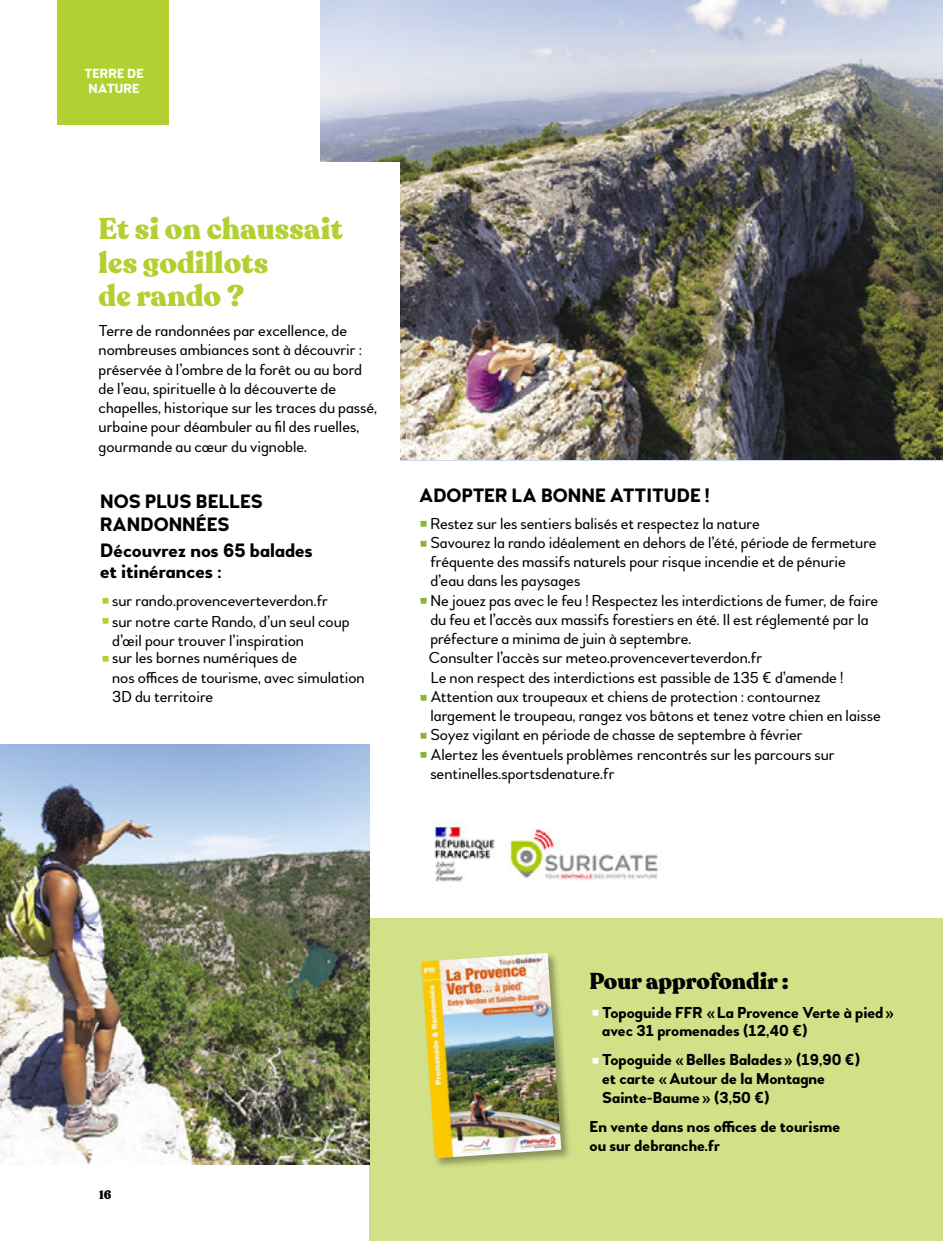
<style>
.page{position:relative;width:943px;height:1241px;background:#fff}
.page>*{position:absolute;margin:0;border:0;box-sizing:border-box;transform-origin:0 0}
.t1{font:900 29.75px/33.2px "Recoleta";color:#b2d032}
.t2{font:900 22.75px "Recoleta";color:#000}
.t3{font:700 19.25px/23.1px "Woodford Bourne";color:#000}
.t4{font:15.75px/19.2px "Woodford Bourne";color:#000}
.t5{font:700 15.75px/18.9px "Woodford Bourne";color:#000}
.t6{font:700 13.12px/15.8px "Woodford Bourne";color:#fff;text-align:center}
.t7{font:900 12.25px "Recoleta";color:#000}
.s1{font-family:"DO Doodles Regular";color:#b2d032}
.s2{font-family:"DO Doodles Regular";color:#88b536}
.s3{font-family:"DO Doodles Regular";font-weight:400;color:#fff}
</style>
<div class="page">
<div style="left:370px;top:918px;width:573px;height:322px;background:#d2e188"></div>
<div style="left:57px;top:0;width:112px;height:124px;background:#b2d032"></div>
<img style="left:434px;top:820px;width:224px;height:62px">
<div style="left:419px;top:950px;width:153px;height:218px;background:#000;opacity:.35"></div>
<img style="left:421px;top:952px;width:140px;height:206px">
<img style="left:320px;top:0;width:623px;height:460px">
<div style="left:170px;top:163px;width:230px;height:305px;background:#fff"></div>
<img style="left:0;top:744px;width:370px;height:420px">
<p class="t6" style="left:85px;top:65px;width:61px">TERRE DE<br>NATURE</p>
<h1 class="t1" style="left:99px;top:213px;width:246px">Et si on chaussait les godillots<br>de rando ?</h1>
<p class="t4" style="left:99px;top:321px;width:280px">Terre de randonnées par excellence, de nombreuses ambiances sont à découvrir : préservée à l’ombre de la forêt ou au bord de l’eau, spirituelle à la découverte de chapelles, historique sur les traces du passé, urbaine pour déambuler au fil des ruelles, gourmande au cœur du vignoble.</p>
<p class="t3" style="left:100px;top:490px;width:164px">NOS PLUS BELLES<br>RANDONNÉES</p>
<p class="t3" style="left:100px;top:540px;width:214px;line-height:21px">Découvrez nos 65 balades et itinérances :</p>
<p class="t4" style="left:99px;top:590px;width:251px;line-height:21px"><span class="s1">O</span> sur rando.provenceverteverdon.fr<br><span class="s1">O</span> sur notre carte Rando, d’un seul coup</p>
<p class="t4" style="left:99px;top:632px;width:206px;line-height:17.5px;text-indent:13px">d’œil pour trouver l’inspiration<br><span class="s1">O</span> sur les bornes numériques de</p>
<p class="t4" style="left:112px;top:668px;width:254px">nos offices de tourisme, avec simulation<br>3D du territoire</p>
<p class="t3" style="left:419px;top:484px;width:292px">ADOPTER LA BONNE ATTITUDE !</p>
<p class="t4" style="left:417px;top:514px;width:344px"><span class="s2">O</span> Restez sur les sentiers balisés et respectez la nature</p>
<p class="t4" style="left:417px;top:533px;width:460px"><span class="s2">O</span> Savourez la rando idéalement en dehors de l’été, période de fermeture</p>
<p class="t4" style="left:430px;top:552px;width:417px">fréquente des massifs naturels pour risque incendie et de pénurie</p>
<p class="t4" style="left:430px;top:571px;width:151px">d’eau dans les paysages</p>
<p class="t4" style="left:417px;top:591px;width:462px"><span class="s2">O</span> Ne jouez pas avec le feu ! Respectez les interdictions de fumer, de faire</p>
<p class="t4" style="left:430px;top:610px;width:440px">du feu et l’accès aux massifs forestiers en été. Il est réglementé par la</p>
<p class="t4" style="left:430px;top:629px;width:262px">préfecture a minima de juin à septembre.</p>
<p class="t4" style="left:429px;top:648px;width:335px">Consulter l’accès sur meteo.provenceverteverdon.fr</p>
<p class="t4" style="left:431px;top:668px;width:414px">Le non respect des interdictions est passible de 135 € d’amende !</p>
<p class="t4" style="left:417px;top:687px;width:405px"><span class="s2">O</span> Attention aux troupeaux et chiens de protection : contournez</p>
<p class="t4" style="left:430px;top:706px;width:452px">largement le troupeau, rangez vos bâtons et tenez votre chien en laisse</p>
<p class="t4" style="left:417px;top:725px;width:386px"><span class="s2">O</span> Soyez vigilant en période de chasse de septembre à février</p>
<p class="t4" style="left:417px;top:745px;width:418px"><span class="s2">O</span> Alertez les éventuels problèmes rencontrés sur les parcours sur</p>
<p class="t4" style="left:430px;top:764px;width:186px">sentinelles.sportsdenature.fr</p>
<p class="t7" style="left:99px;top:1186px;width:14px">16</p>
<h2 class="t2" style="left:589px;top:966px;width:201px">Pour approfondir :</h2>
<p class="t5" style="left:602px;top:1002px;width:293px;text-indent:-13px"><span class="s3">O</span> Topoguide FFR «La Provence Verte à pied» avec 31 promenades (12,40 €)</p>
<p class="t5" style="left:602px;top:1050px;width:259px;text-indent:-13px"><span class="s3">O</span> Topoguide «Belles Balades» (19,90 €) et carte «Autour de la Montagne<br>Sainte-Baume» (3,50 €)</p>
<p class="t5" style="left:589px;top:1117px;width:252px">En vente dans nos offices de tourisme ou sur debranche.fr</p>
</div>
